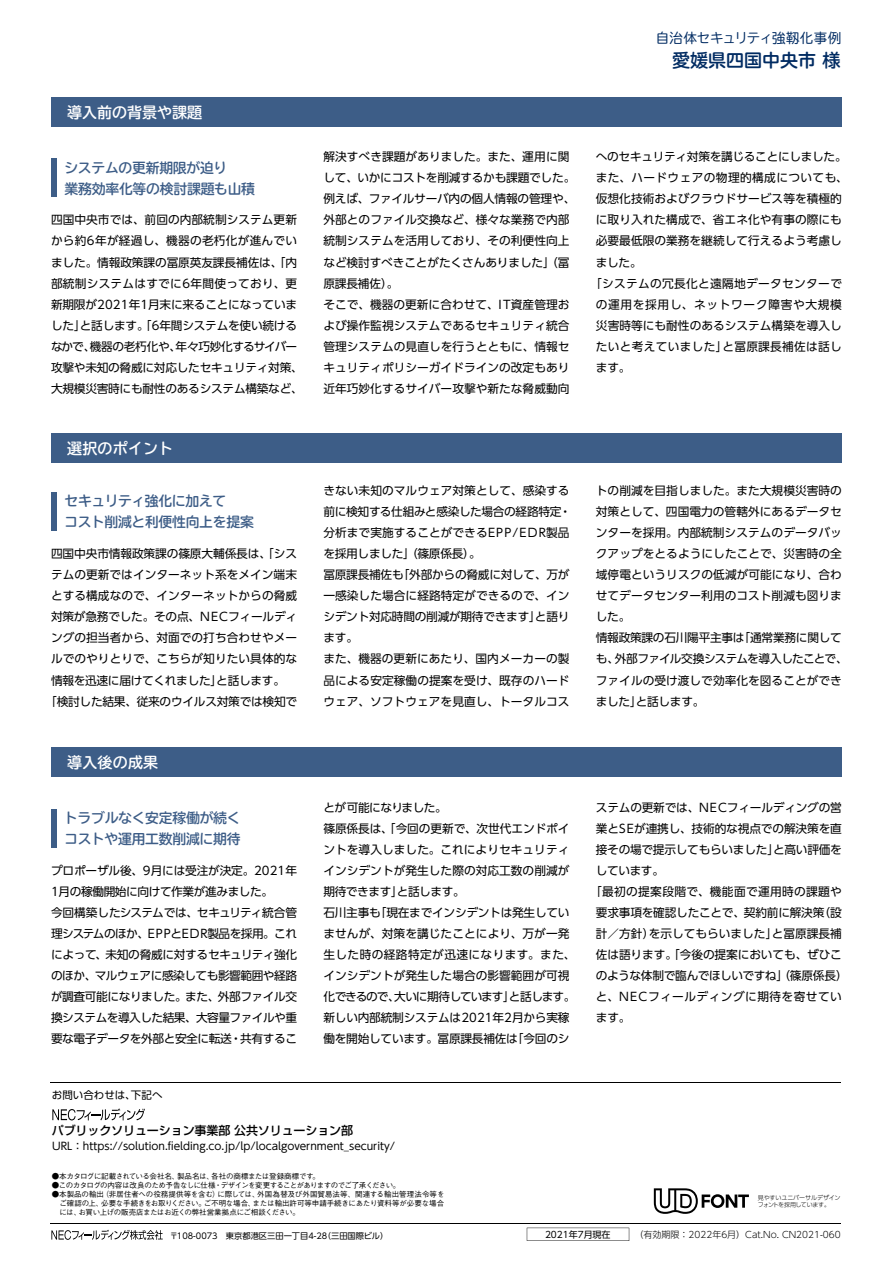
<style>
.page{position:relative;width:893px;height:1263px;background:#fff}
.page>*{position:absolute;margin:0;border:0;box-sizing:border-box;transform-origin:0 0}
.t1{font:700 18px "TBUDR Go Std";color:#002b62}
.t2{font:700 15px "TBUDR Go Std";letter-spacing:.015em;color:#fff}
.t3{font:700 13.8px/21px "TBUDR Go Std";letter-spacing:-.02em;color:#3d5d87}
.t4{font:13.5px "TBUDR Go Std";letter-spacing:-.01em;color:#002b62}
.t5{font:500 12px "Shin Go Pro";letter-spacing:-.01em;color:#000}
.t6{font:11.7px/21px "UD Shin Go Pr 6 N";color:#000}
.t7{font:11.7px/21px "UD Shin Go Pr 6 N";letter-spacing:-.035em;color:#000}
.t8{font:11.7px/21px "UD Shin Go Pr 6 N";letter-spacing:-.02em;color:#000}
.t9{font:11.7px "UD Shin Go Pr 6 N";letter-spacing:-.025em;color:#000}
.t10{font:11.7px "UD Shin Go Pr 6 N";letter-spacing:.025em;color:#000}
.t11{font:11.7px "UD Shin Go Pr 6 N";letter-spacing:-.045em;color:#000}
.t12{font:11.7px "UD Shin Go Pr 6 N";letter-spacing:.035em;color:#000}
.t13{font:11.7px "UD Shin Go Pr 6 N";letter-spacing:.03em;color:#000}
.t14{font:11.7px "UD Shin Go Pr 6 N";letter-spacing:.04em;color:#000}
.t15{font:11.7px "UD Shin Go Pr 6 N";letter-spacing:.055em;color:#000}
.t16{font:10.5px "UD Shin Go NT Pr 6 N";color:#000}
.t17{font:10.5px "UD Shin Go Pr 6 N";letter-spacing:.005em;color:#000}
.t18{font:300 9px "UD Shin Go Pro";color:#000}
.t19{font:9px "UD Shin Go Pro";color:#000}
.t20{font:8.25px "UD Shin Go Pr 6 N";color:#000}
.t21{font:500 7.5px/9px "Gothic BBB Pro";letter-spacing:-.055em;color:#000;text-align:justify}
.t22{font:500 7.5px "Gothic BBB Pro";letter-spacing:-.075em;color:#000}
.t23{font:300 6px/7.2px "UD Shin Go Pro";letter-spacing:-.025em;color:#000}
</style>
<div class="page">
<div style="left:51px;top:97px;width:791px;height:30px;background:#3d5d87"></div>
<div style="left:51px;top:747px;width:791px;height:30px;background:#3d5d87"></div>
<div style="left:51px;top:433px;width:791px;height:29px;background:#3d5d87"></div>
<svg style="left:654px;top:1188px;width:95px;height:26px"></svg>
<hr style="left:50px;top:1083px;width:791px;height:1px;background:#000">
<svg style="left:527px;top:1228px;width:102px;height:13px"></svg>
<svg style="left:52px;top:1108px;width:93px;height:12px"></svg>
<svg style="left:51px;top:1230px;width:112px;height:10px"></svg>
<hr style="left:50px;top:1223px;width:791px;height:1px;background:#000">
<div style="left:51px;top:159px;width:5px;height:38px;background:#3d5d87"></div>
<div style="left:51px;top:493px;width:5px;height:38px;background:#3d5d87"></div>
<div style="left:51px;top:809px;width:5px;height:39px;background:#3d5d87"></div>
<p class="t2" style="left:67px;top:100px;width:136px">導入前の背景や課題</p>
<p class="t3" style="left:65px;top:157px;width:192px">システムの更新期限が迫り<br>業務効率化等の検討課題も山積</p>
<p class="t8" style="left:51px;top:209px;width:253px">四国中央市では、前回の内部統制システム更新から約6年が経過し、機器の老朽化が進んでいました。情報政策課の冨原英友課長補佐は、「内部統制システムはすでに6年間使っており、更新期限が2021年1月末に来ることになっていました」と話します。「6年間システムを使い続けるなかで、機器の老朽化や、年々巧妙化するサイバー攻撃や未知の脅威に対応したセキュリティ対策、大規模災害時にも耐性のあるシステム構築など、</p>
<p class="t2" style="left:67px;top:436px;width:108px">選択のポイント</p>
<p class="t3" style="left:64px;top:491px;width:191px">セキュリティ強化に加えて<br>コスト削減と利便性向上を提案</p>
<p class="t6" style="left:45px;top:543px;width:253px;text-align:center">四国中央市情報政策課の篠原大輔係長は、「システムの更新ではインターネット系をメイン端末とする構成なので、インターネットからの脅威対策が急務でした。その点、NECフィールディングの担当者から、対面での打ち合わせやメールでのやりとりで、こちらが知りたい具体的な情報を迅速に届けてくれました」と話します。<br>「検討した結果、従来のウイルス対策では検知で</p>
<p class="t2" style="left:67px;top:750px;width:92px">導入後の成果</p>
<p class="t3" style="left:64px;top:807px;width:178px">トラブルなく安定稼働が続くコストや運用工数削減に期待</p>
<p class="t7" style="left:51px;top:859px;width:248px">プロポーザル後、9月には受注が決定。2021年<br>1月の稼働開始に向けて作業が進みました。<br>今回構築したシステムでは、セキュリティ統合管理システムのほか、EPPとEDR製品を採用。これによって、未知の脅威に対するセキュリティ強化のほか、マルウェアに感染しても影響範囲や経路が調査可能になりました。また、外部ファイル交換システムを導入した結果、大容量ファイルや重要な電子データを外部と安全に転送・共有するこ</p>
<p class="t17" style="left:52px;top:1086px;width:112px">お問い合わせは、下記へ</p>
<p class="t6" style="left:323px;top:146px;width:253px">解決すべき課題がありました。また、運用に関して、いかにコストを削減するかも課題でした。例えば、ファイルサーバ内の個人情報の管理や、外部とのファイル交換など、様々な業務で内部統制システムを活用しており、その利便性向上など検討すべきことがたくさんありました」（冨原課長補佐）。<br>そこで、機器の更新に合わせて、IT資産管理および操作監視システムであるセキュリティ統合管理システムの見直しを行うとともに、情報セキュリティポリシーガイドラインの改定もあり近年巧妙化するサイバー攻撃や新たな脅威動向</p>
<p class="t6" style="left:323px;top:480px;width:249px">きない未知のマルウェア対策として、感染する前に検知する仕組みと感染した場合の経路特定・分析まで実施することができるEPP/EDR製品を採用しました」（篠原係長）。<br>冨原課長補佐も「外部からの脅威に対して、万が一感染した場合に経路特定ができるので、インシデント対応時間の削減が期待できます」と語ります。<br>また、機器の更新にあたり、国内メーカーの製品による安定稼働の提案を受け、既存のハードウェア、ソフトウェアを見直し、トータルコス</p>
<p class="t6" style="left:323px;top:796px;width:253px">とが可能になりました。<br>篠原係長は、「今回の更新で、次世代エンドポイントを導入しました。これによりセキュリティインシデントが発生した際の対応工数の削減が期待できます」と話します。<br>石川主事も「現在までインシデントは発生していませんが、対策を講じたことにより、万が一発生した時の経路特定が迅速になります。また、インシデントが発生した場合の影響範囲が可視化できるので、大いに期待しています」と話します。新しい内部統制システムは2021年2月から実稼働を開始しています。冨原課長補佐は「今回のシ</p>
<p class="t5" style="left:52px;top:1120px;width:303px">パブリックソリューション事業部 公共ソリューション部</p>
<p class="t16" style="left:52px;top:1137px;width:344px">URL：https://solution.fielding.co.jp/lp/localgovernment_security/</p>
<p class="t4" style="left:656px;top:27px;width:187px">自治体セキュリティ強靱化事例</p>
<h1 class="t1" style="left:672px;top:46px;width:170px">愛媛県四国中央市 様</h1>
<p class="t9" style="left:596px;top:147px;width:252px">へのセキュリティ対策を講じることにしました。</p>
<p class="t12" style="left:596px;top:168px;width:254px">また、ハードウェアの物理的構成についても、</p>
<p class="t6" style="left:596px;top:188px;width:248px">仮想化技術およびクラウドサービス等を積極的</p>
<p class="t6" style="left:596px;top:209px;width:248px">に取り入れた構成で、省エネ化や有事の際にも</p>
<p class="t6" style="left:596px;top:230px;width:248px">必要最低限の業務を継続して行えるよう考慮し</p>
<p class="t6" style="left:596px;top:251px;width:47px">ました。</p>
<p class="t10" style="left:590px;top:274px;width:253px">「システムの冗長化と遠隔地データセンターで</p>
<p class="t15" style="left:596px;top:295px;width:247px">の運用を採用し、ネットワーク障害や大規模</p>
<p class="t6" style="left:596px;top:314px;width:248px">災害時等にも耐性のあるシステム構築を導入し</p>
<p class="t10" style="left:596px;top:337px;width:248px">たいと考えていました」と冨原課長補佐は話し</p>
<p class="t6" style="left:596px;top:356px;width:36px">ます。</p>
<p class="t6" style="left:596px;top:480px;width:253px">トの削減を目指しました。また大規模災害時の対策として、四国電力の管轄外にあるデータセンターを採用。内部統制システムのデータバックアップをとるようにしたことで、災害時の全域停電というリスクの低減が可能になり、合わせてデータセンター利用のコスト削減も図りました。<br>情報政策課の石川陽平主事は「通常業務に関しても、外部ファイル交換システムを導入したことで、ファイルの受け渡しで効率化を図ることができました」と話します。</p>
<p class="t6" style="left:596px;top:796px;width:248px">ステムの更新では、NECフィールディングの営</p>
<p class="t6" style="left:596px;top:817px;width:248px">業とSEが連携し、技術的な視点での解決策を直</p>
<p class="t9" style="left:596px;top:840px;width:248px">接その場で提示してもらいました」と高い評価を</p>
<p class="t6" style="left:596px;top:859px;width:70px">しています。</p>
<p class="t13" style="left:590px;top:882px;width:253px">「最初の提案段階で、機能面で運用時の課題や</p>
<p class="t6" style="left:596px;top:902px;width:248px">要求事項を確認したことで、契約前に解決策（設</p>
<p class="t6" style="left:596px;top:923px;width:248px">計／方針）を示してもらいました」と冨原課長補</p>
<p class="t6" style="left:596px;top:944px;width:248px">佐は語ります。「今後の提案においても、ぜひこ</p>
<p class="t11" style="left:596px;top:966px;width:253px">のような体制で臨んでほしいですね」（篠原係長）</p>
<p class="t14" style="left:596px;top:987px;width:248px">と、NECフィールディングに期待を寄せてい</p>
<p class="t6" style="left:596px;top:1007px;width:36px">ます。</p>
<p class="t21" style="left:52px;top:1171px;width:270px">●本カタログに記載されている会社名、製品名は、各社の商標または登録商標です。</p>
<p class="t22" style="left:52px;top:1179px;width:350px">●このカタログの内容は改良のため予告なしに仕様・デザインを変更することがありますのでご了承ください。</p>
<p class="t21" style="left:59px;top:1189px;width:387px;text-indent:-8px">●本製品の輸出（非居住者への役務提供等を含む）に際しては、外国為替及び外国貿易法等、関連する輸出管理法令等をご確認の上、必要な手続きをお取りください。ご不明な場合、または輸出許可等申請手続きにあたり資料等が必要な場合には、お買い上げの販売店またはお近くの弊社営業拠点にご相談ください。</p>
<p class="t23" style="left:758px;top:1194px;width:84px">見やすいユニバーサルデザインフォントを採用しています。</p>
<p class="t19" style="left:545px;top:1227px;width:67px">2021年7月現在</p>
<p class="t20" style="left:170px;top:1229px;width:220px">〒108-0073　東京都港区三田一丁目4-28（三田国際ビル）</p>
<p class="t18" style="left:635px;top:1227px;width:208px">（有効期限：2022年6月）Cat.No. CN2021-060</p>
</div>
